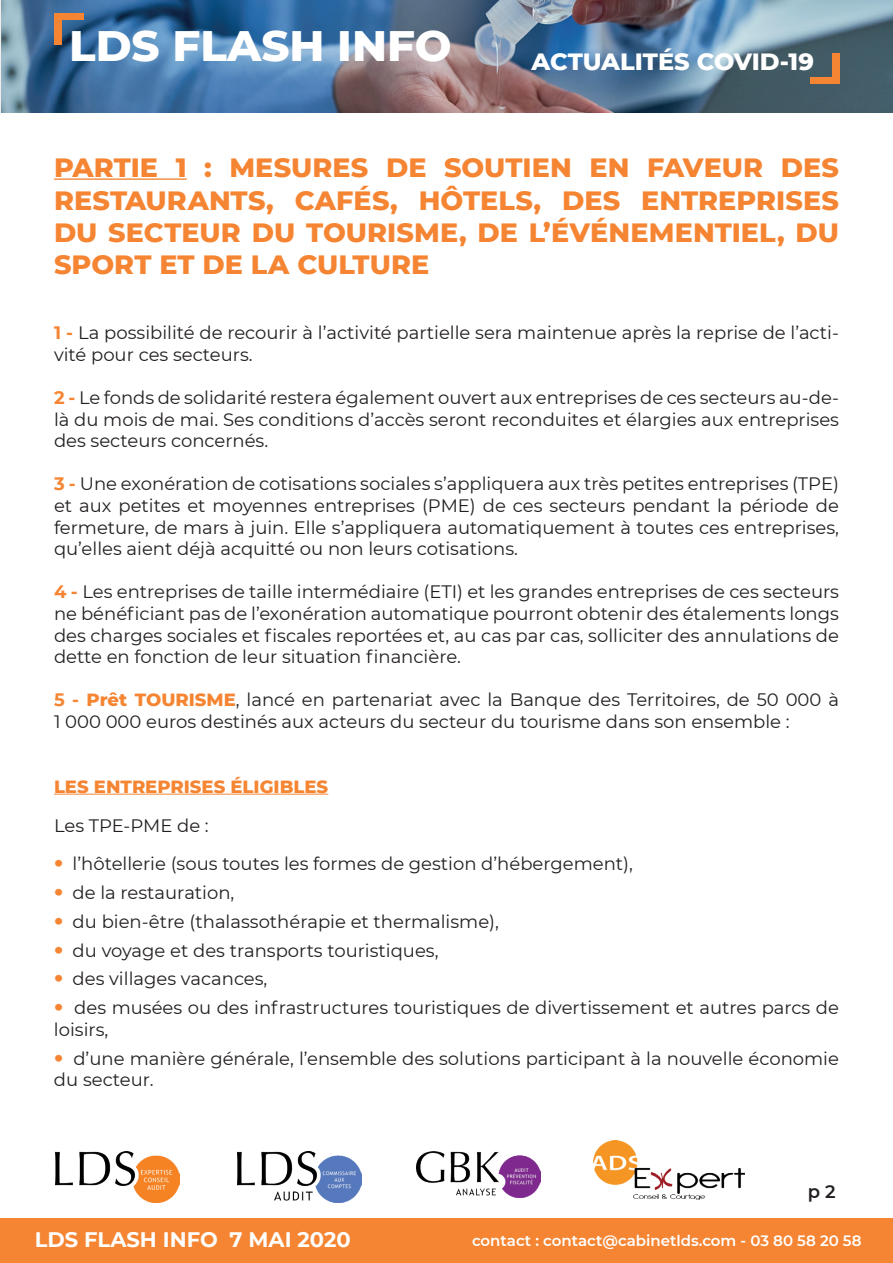
<style>
.page{position:relative;width:893px;height:1263px;background:#fff}
.page>*{position:absolute;margin:0;border:0;box-sizing:border-box;transform-origin:0 0}
.t1{font:800 43.5px "Montserrat";color:#fff}
.t2{font:800 27px/32.4px "Montserrat";letter-spacing:.005em;color:#f58532;text-align:justify}
.t3{font:800 24px "Montserrat";letter-spacing:-.005em;color:#fff}
.t4{font:700 21px "Montserrat";color:#fff}
.t5{font:18px/21.6px "Montserrat";color:#231f20}
.t6{font:800 18px "Montserrat";color:#f58532}
.t7{font:600 18px "Montserrat";color:#231f20}
.t8{font:600 15px "Montserrat";color:#fff}
.s1{font-weight:700;color:#f58532}
.s2{font-weight:800;color:#f58532}
.s3{font-weight:800;font-size:24px;color:#f58532}
</style>
<div class="page">
<div style="left:0;top:1218px;width:893px;height:45px;background:#f58532"></div>
<img style="left:55px;top:1151px;width:125px;height:51px">
<img style="left:237px;top:1151px;width:124px;height:51px">
<img style="left:416px;top:1151px;width:124px;height:46px">
<img style="left:594px;top:1141px;width:151px;height:58px">
<img style="left:0;top:0;width:893px;height:113px">
<div style="left:55px;top:14px;width:29px;height:6px;background:#f58532"></div>
<div style="left:55px;top:14px;width:7px;height:30px;background:#f58532"></div>
<div style="left:810px;top:78px;width:29px;height:6px;background:#f58532"></div>
<div style="left:832px;top:54px;width:7px;height:30px;background:#f58532"></div>
<hr style="left:54px;top:178px;width:133px;height:2px;background:#f58532">
<hr style="left:54px;top:794px;width:274px;height:1px;background:#f58532">
<h1 class="t1" style="left:69px;top:14px;width:384px">LDS FLASH INFO</h1>
<h3 class="t3" style="left:531px;top:44px;width:284px">ACTUALITÉS COVID-19</h3>
<h2 class="t2" style="left:54px;top:150px;width:786px">PARTIE 1 : MESURES DE SOUTIEN EN FAVEUR DES RESTAURANTS, CAFÉS, HÔTELS, DES ENTREPRISES DU SECTEUR DU TOURISME, DE L’ÉVÉNEMENTIEL, DU SPORT ET DE LA CULTURE</h2>
<p class="t5" style="left:54px;top:321px;width:786px"><span class="s1">1 -</span> La possibilité de recourir à l’activité partielle sera maintenue après la reprise de l’acti&shy;vité pour ces secteurs.</p>
<p class="t5" style="left:54px;top:386px;width:786px;text-align:justify"><span class="s1">2 -</span> Le fonds de solidarité restera également ouvert aux entreprises de ces secteurs au-de&shy;là du mois de mai. Ses conditions d’accès seront reconduites et élargies aux entreprises des secteurs concernés.</p>
<p class="t5" style="left:54px;top:472px;width:786px;text-align:justify"><span class="s1">3 -</span> Une exonération de cotisations sociales s’appliquera aux très petites entreprises (TPE) et aux petites et moyennes entreprises (PME) de ces secteurs pendant la période de fermeture, de mars à juin. Elle s’appliquera automatiquement à toutes ces entreprises, qu’elles aient déjà acquitté ou non leurs cotisations.</p>
<p class="t5" style="left:54px;top:580px;width:786px;text-align:justify"><span class="s1">4 -</span> Les entreprises de taille intermédiaire (ETI) et les grandes entreprises de ces secteurs ne bénéficiant pas de l’exonération automatique pourront obtenir des étalements longs des charges sociales et fiscales reportées et, au cas par cas, solliciter des annulations de dette en fonction de leur situation financière.</p>
<p class="t5" style="left:54px;top:688px;width:786px"><span class="s1">5 -</span> <span class="s2">Prêt TOURISME</span>, lancé en partenariat avec la Banque des Territoires, de 50 000 à<br>1 000 000 euros destinés aux acteurs du secteur du tourisme dans son ensemble :</p>
<p class="t6" style="left:54px;top:773px;width:276px">LES ENTREPRISES ÉLIGIBLES</p>
<p class="t5" style="left:54px;top:814px;width:156px">Les TPE-PME de :</p>
<p class="t5" style="left:54px;top:852px;width:580px"><span class="s3">•</span> l’hôtellerie (sous toutes les formes de gestion d’hébergement),</p>
<p class="t5" style="left:54px;top:881px;width:182px"><span class="s3">•</span> de la restauration,</p>
<p class="t5" style="left:54px;top:910px;width:446px"><span class="s3">•</span> du bien-être (thalassothérapie et thermalisme),</p>
<p class="t5" style="left:54px;top:939px;width:386px"><span class="s3">•</span> du voyage et des transports touristiques,</p>
<p class="t5" style="left:54px;top:967px;width:215px"><span class="s3">•</span> des villages vacances,</p>
<p class="t5" style="left:54px;top:996px;width:786px"><span class="s3">•</span> des musées ou des infrastructures touristiques de divertissement et autres parcs de loisirs,</p>
<p class="t5" style="left:54px;top:1047px;width:786px"><span class="s3">•</span> d’une manière générale, l’ensemble des solutions participant à la nouvelle économie du secteur.</p>
<p class="t7" style="left:808px;top:1178px;width:29px">p 2</p>
<p class="t4" style="left:35px;top:1224px;width:317px">LDS FLASH INFO 7 MAI 2020</p>
<p class="t8" style="left:472px;top:1230px;width:391px">contact : contact@cabinetlds.com - 03 80 58 20 58</p>
</div>
